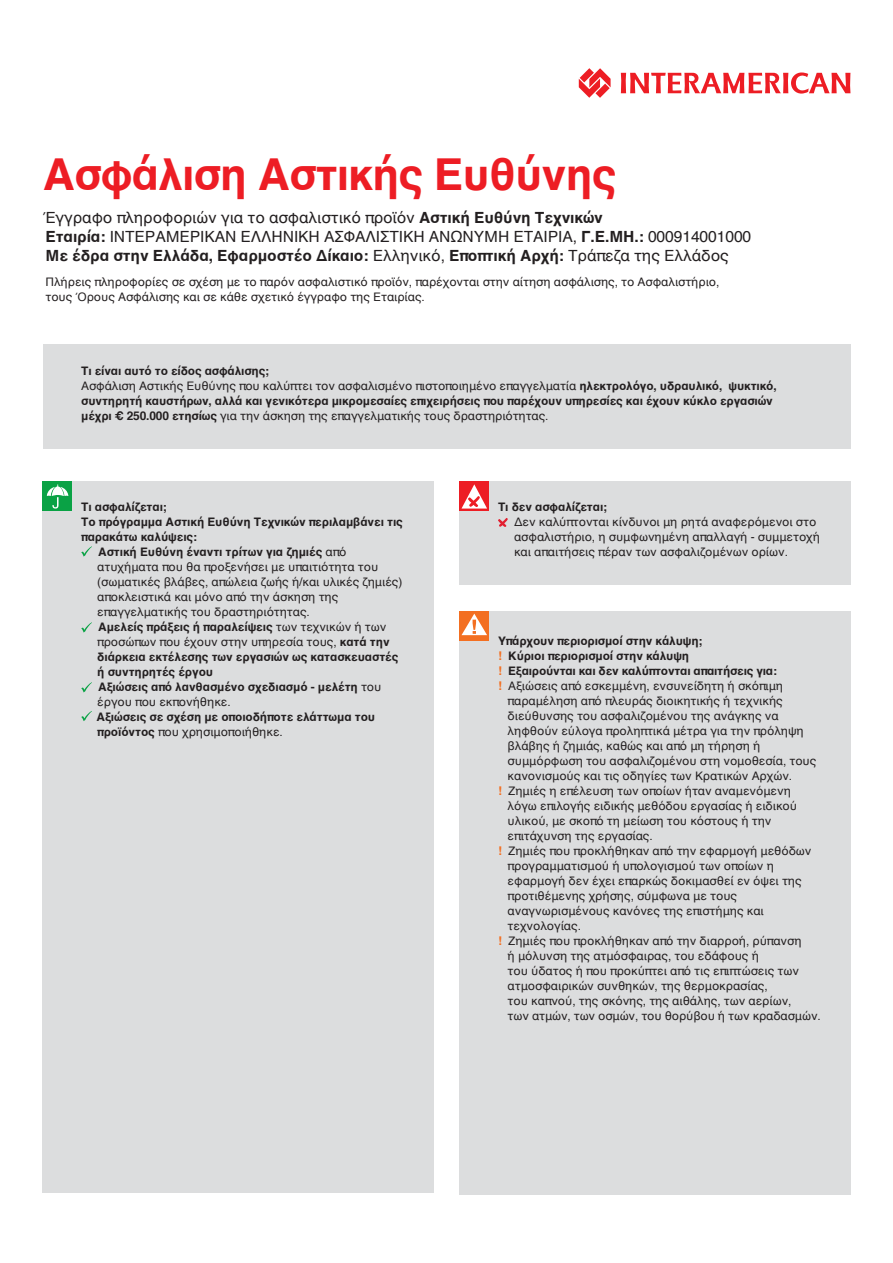
<style>
.page{position:relative;width:893px;height:1263px;background:#fff}
.page>*{position:absolute;margin:0;border:0;box-sizing:border-box;transform-origin:0 0}
.t1{font:700 45px "Helvetica";letter-spacing:-.025em;color:#ed1d24}
.t2{font:15.75px/18.8px "Helvetica";letter-spacing:-.01em;color:#231f20}
.t3{font:12px/15px "Helvetica";letter-spacing:-.01em;color:#231f20}
.t4{font:700 12px/15px "Helvetica";letter-spacing:-.01em;color:#231f20}
.s1{font-weight:700}
.s2{font-weight:400}
.s3{color:#f36f21}
.s4{font-weight:700;color:#f36f21}
</style>
<div class="page">
<svg style="left:579px;top:68px;width:32px;height:30px"></svg>
<svg style="left:621px;top:72px;width:229px;height:22px"></svg>
<div style="left:43px;top:344px;width:808px;height:104px;background:#dcddde"></div>
<div style="left:459px;top:482px;width:392px;height:103px;background:#dcddde"></div>
<svg style="left:459px;top:482px;width:30px;height:29px"></svg>
<svg style="left:461px;top:484px;width:26px;height:24px"></svg>
<svg style="left:498px;top:518px;width:10px;height:9px"></svg>
<div style="left:459px;top:611px;width:392px;height:583px;background:#dcddde"></div>
<div style="left:459px;top:611px;width:30px;height:30px;background:#f36f21"></div>
<svg style="left:461px;top:614px;width:26px;height:21px"></svg>
<div style="left:43px;top:482px;width:391px;height:711px;background:#dcddde"></div>
<div style="left:43px;top:482px;width:29px;height:29px;background:#0aa245"></div>
<svg style="left:47px;top:484px;width:21px;height:24px"></svg>
<svg style="left:81px;top:546px;width:11px;height:11px"></svg>
<svg style="left:81px;top:622px;width:11px;height:11px"></svg>
<svg style="left:81px;top:682px;width:11px;height:10px"></svg>
<svg style="left:81px;top:711px;width:11px;height:10px"></svg>
<h1 class="t1" style="left:43px;top:138px;width:576px">Ασφάλιση Αστικής Ευθύνης</h1>
<p class="t2" style="left:43px;top:209px;width:710px">Έγγραφο πληροφοριών για το ασφαλιστικό προϊόν <span class="s1">Αστική Ευθύνη Τεχνικών<br>Εταιρία:</span> ΙΝΤΕΡΑΜΕΡΙΚΑΝ ΕΛΛΗΝΙΚΗ ΑΣΦΑΛΙΣΤΙΚΗ ΑΝΩΝΥΜΗ ΕΤΑΙΡΙΑ, <span class="s1">Γ.Ε.ΜΗ.:</span> 000914001000<br><span class="s1">Με έδρα στην Ελλάδα, Εφαρμοστέο Δίκαιο:</span> Ελληνικό, <span class="s1">Εποπτική Αρχή:</span> Τράπεζα της Ελλάδος</p>
<p class="t3" style="left:46px;top:275px;width:675px">Πλήρεις πληροφορίες σε σχέση με το παρόν ασφαλιστικό προϊόν, παρέχονται στην αίτηση ασφάλισης, το Ασφαλιστήριο, τους Όρους Ασφάλισης και σε κάθε σχετικό έγγραφο της Εταιρίας.</p>
<p class="t4" style="left:81px;top:364px;width:697px">Τι είναι αυτό το είδος ασφάλισης;<br><span class="s2">Ασφάλιση Αστικής Ευθύνης που καλύπτει τον ασφαλισμένο πιστοποιημένο επαγγελματία</span> ηλεκτρολόγο, υδραυλικό, ψυκτικό, συντηρητή καυστήρων, αλλά και γενικότερα μικρομεσαίες επιχειρήσεις που παρέχουν υπηρεσίες και έχουν κύκλο εργασιών μέχρι € 250.000 ετησίως <span class="s2">για την άσκηση της επαγγελματικής τους δραστηριότητας.</span></p>
<p class="t4" style="left:81px;top:500px;width:87px">Τι ασφαλίζεται;</p>
<p class="t4" style="left:81px;top:515px;width:323px">Το πρόγραμμα Αστική Ευθύνη Τεχνικών περιλαμβάνει τις</p>
<p class="t4" style="left:81px;top:530px;width:117px">παρακάτω καλύψεις:</p>
<p class="t4" style="left:98px;top:545px;width:250px">Αστική Ευθύνη έναντι τρίτων για ζημιές <span class="s2">από</span></p>
<p class="t3" style="left:97px;top:560px;width:283px">ατυχήματα που θα προξενήσει με υπαιτιότητα του</p>
<p class="t3" style="left:97px;top:575px;width:307px">(σωματικές βλάβες, απώλεια ζωής ή/και υλικές ζημιές)</p>
<p class="t3" style="left:97px;top:590px;width:243px">αποκλειστικά και μόνο από την άσκηση της</p>
<p class="t3" style="left:97px;top:605px;width:214px">επαγγελματικής του δραστηριότητας.</p>
<p class="t4" style="left:98px;top:620px;width:290px">Αμελείς πράξεις ή παραλείψεις <span class="s2">των τεχνικών ή των</span></p>
<p class="t3" style="left:97px;top:635px;width:294px">προσώπων που έχουν στην υπηρεσία τους, <span class="s1">κατά την</span></p>
<p class="t4" style="left:97px;top:650px;width:303px">διάρκεια εκτέλεσης των εργασιών ως κατασκευαστές</p>
<p class="t4" style="left:97px;top:665px;width:117px">ή συντηρητές έργου</p>
<p class="t4" style="left:98px;top:680px;width:285px">Αξιώσεις από λανθασμένο σχεδιασμό - μελέτη <span class="s2">του</span></p>
<p class="t3" style="left:97px;top:695px;width:135px">έργου που εκπονήθηκε.</p>
<p class="t4" style="left:97px;top:710px;width:280px">Αξιώσεις σε σχέση με οποιοδήποτε ελάττωμα του προϊόντος <span class="s2">που χρησιμοποιήθηκε.</span></p>
<p class="t4" style="left:498px;top:500px;width:111px">Τι δεν ασφαλίζεται;</p>
<p class="t3" style="left:514px;top:515px;width:308px">Δεν καλύπτονται κίνδυνοι μη ρητά αναφερόμενοι στο ασφαλιστήριο, η συμφωνημένη απαλλαγή - συμμετοχή και απαιτήσεις πέραν των ασφαλιζομένων ορίων.</p>
<p class="t4" style="left:498px;top:633px;width:206px">Υπάρχουν περιορισμοί στην κάλυψη;</p>
<p class="t4" style="left:498px;top:648px;width:193px"><span class="s3">!</span> Κύριοι περιορισμοί στην κάλυψη</p>
<p class="t4" style="left:498px;top:663px;width:281px"><span class="s3">!</span> Εξαιρούνται και δεν καλύπτονται απαιτήσεις για:</p>
<p class="t3" style="left:498px;top:678px;width:287px"><span class="s4">!</span> Αξιώσεις από εσκεμμένη, ενσυνείδητη ή σκόπιμη</p>
<p class="t3" style="left:508px;top:693px;width:277px">παραμέληση από πλευράς διοικητικής ή τεχνικής</p>
<p class="t3" style="left:508px;top:708px;width:273px">διεύθυνσης του ασφαλιζομένου της ανάγκης να</p>
<p class="t3" style="left:508px;top:723px;width:298px">ληφθούν εύλογα προληπτικά μέτρα για την πρόληψη</p>
<p class="t3" style="left:508px;top:738px;width:254px">βλάβης ή ζημιάς, καθώς και από μη τήρηση ή</p>
<p class="t3" style="left:508px;top:753px;width:310px">συμμόρφωση του ασφαλιζομένου στη νομοθεσία, τους</p>
<p class="t3" style="left:508px;top:768px;width:286px">κανονισμούς και τις οδηγίες των Κρατικών Αρχών.</p>
<p class="t3" style="left:498px;top:783px;width:294px"><span class="s4">!</span> Ζημιές η επέλευση των οποίων ήταν αναμενόμενη</p>
<p class="t3" style="left:508px;top:798px;width:291px">λόγω επιλογής ειδικής μεθόδου εργασίας ή ειδικού</p>
<p class="t3" style="left:508px;top:813px;width:265px">υλικού, με σκοπό τη μείωση του κόστους ή την</p>
<p class="t3" style="left:508px;top:828px;width:147px">επιτάχυνση της εργασίας.</p>
<p class="t3" style="left:498px;top:843px;width:315px"><span class="s4">!</span> Ζημιές που προκλήθηκαν από την εφαρμογή μεθόδων</p>
<p class="t3" style="left:508px;top:858px;width:268px">προγραμματισμού ή υπολογισμού των οποίων η</p>
<p class="t3" style="left:508px;top:873px;width:296px">εφαρμογή δεν έχει επαρκώς δοκιμασθεί εν όψει της</p>
<p class="t3" style="left:508px;top:888px;width:231px">προτιθέμενης χρήσης, σύμφωνα με τους</p>
<p class="t3" style="left:508px;top:903px;width:258px">αναγνωρισμένους κανόνες της επιστήμης και</p>
<p class="t3" style="left:508px;top:918px;width:75px">τεχνολογίας.</p>
<p class="t3" style="left:498px;top:933px;width:305px"><span class="s4">!</span> Ζημιές που προκλήθηκαν από την διαρροή, ρύπανση</p>
<p class="t3" style="left:508px;top:948px;width:253px">ή μόλυνση της ατμόσφαιρας, του εδάφους ή</p>
<p class="t3" style="left:508px;top:963px;width:293px">του ύδατος ή που προκύπτει από τις επιπτώσεις των</p>
<p class="t3" style="left:508px;top:978px;width:262px">ατμοσφαιρικών συνθηκών, της θερμοκρασίας,</p>
<p class="t3" style="left:508px;top:993px;width:285px">του καπνού, της σκόνης, της αιθάλης, των αερίων,</p>
<p class="t3" style="left:508px;top:1008px;width:315px">των ατμών, των οσμών, του θορύβου ή των κραδασμών.</p>
</div>
